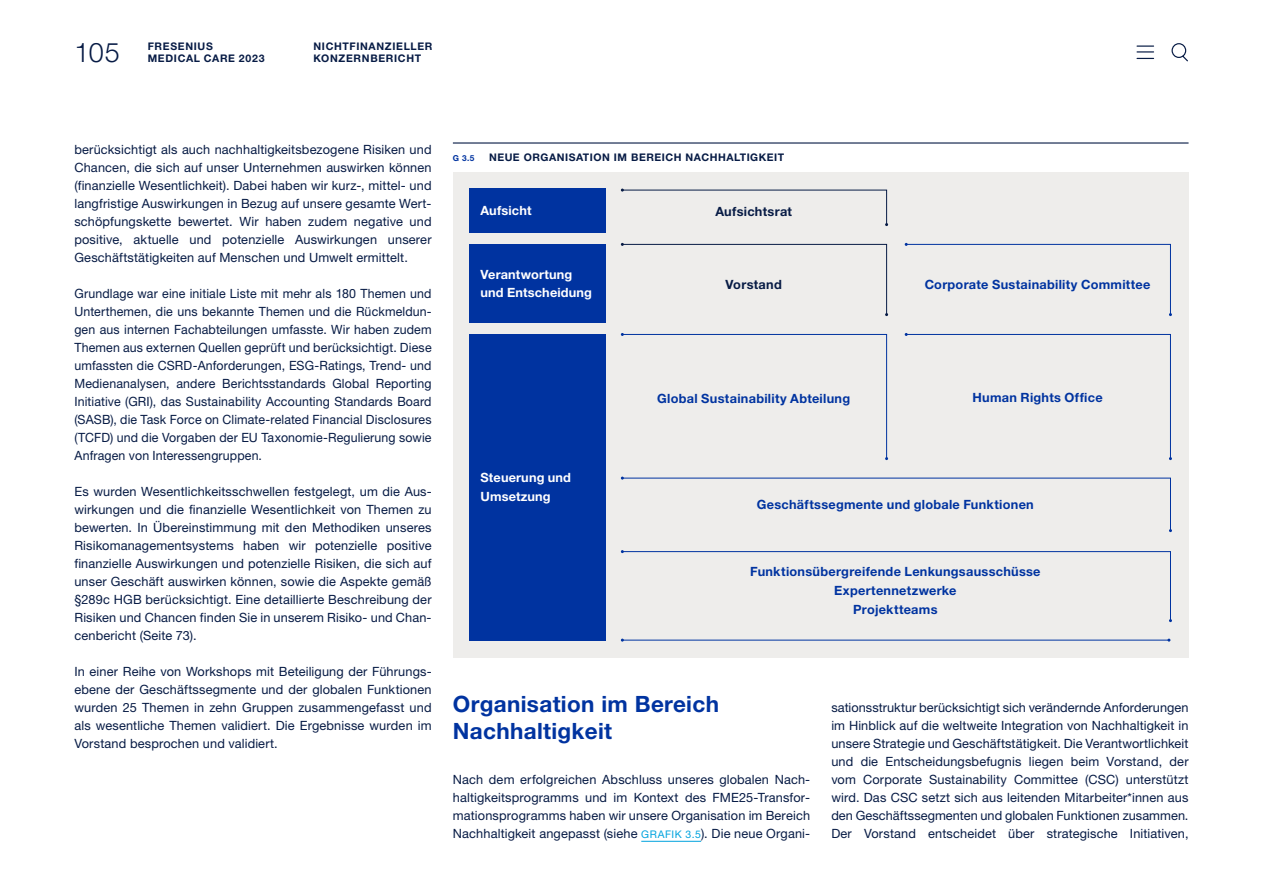
<style>
.page{position:relative;width:1263px;height:893px;background:#fff}
.page>*{position:absolute;margin:0;border:0;box-sizing:border-box;transform-origin:0 0}
.t1{font:300 27px "Helvetica Neue LT Std";color:#071b45}
.t2{font:700 22.5px/27px "Helvetica Neue LT Std";letter-spacing:.015em;color:#0033a0}
.t3{font:12.75px/18px "Helvetica Neue LT Std";letter-spacing:.01em;color:#071b45;text-align:justify}
.t4{font:700 12.75px/18.8px "Helvetica Neue LT Std";letter-spacing:.02em;color:#0033a0;text-align:center}
.t5{font:700 12.75px/18.8px "Helvetica Neue LT Std";letter-spacing:.01em;color:#fff}
.t6{font:700 12.75px "Helvetica Neue LT Std";letter-spacing:.025em;color:#071b45}
.t7{font:700 10.5px/12px "Helvetica Neue LT Std";letter-spacing:.06em;color:#071b45}
.t8{font:700 8.25px "Helvetica Neue LT Std";color:#0033a0}
.s1{font-size:10.5px;color:#00a3de}
</style>
<div class="page">
<hr style="left:641px;top:841px;width:60px;height:1px;background:#00a3de">
<div style="left:453px;top:172px;width:735px;height:485px;background:#eeedeb"></div>
<hr style="left:453px;top:142px;width:735px;height:2px;background:#071b45">
<hr style="left:622px;top:640px;width:547px;height:1px;background:#0033a0">
<svg style="left:621px;top:189px;width:267px;height:37px"></svg>
<svg style="left:621px;top:550px;width:551px;height:72px"></svg>
<svg style="left:621px;top:477px;width:551px;height:55px"></svg>
<svg style="left:621px;top:333px;width:267px;height:127px"></svg>
<svg style="left:905px;top:333px;width:267px;height:127px"></svg>
<svg style="left:621px;top:243px;width:267px;height:73px"></svg>
<svg style="left:905px;top:243px;width:267px;height:73px"></svg>
<div style="left:470px;top:244px;width:136px;height:79px;background:#0033a0"></div>
<div style="left:470px;top:334px;width:136px;height:306px;background:#0033a0"></div>
<div style="left:470px;top:189px;width:136px;height:44px;background:#0033a0"></div>
<svg style="left:1171px;top:43px;width:17px;height:19px"></svg>
<svg style="left:1137px;top:46px;width:16px;height:13px"></svg>
<p class="t7" style="left:148px;top:40px;width:67px">FRESENIUS</p>
<h1 class="t1" style="left:74px;top:36px;width:47px">105</h1>
<p class="t7" style="left:148px;top:52px;width:118px">MEDICAL CARE 2023</p>
<p class="t7" style="left:313px;top:40px;width:121px">NICHTFINANZIELLER<br>KONZERNBERICHT</p>
<p class="t3" style="left:74px;top:140px;width:359px">berücksichtigt als auch nachhaltigkeitsbezogene Risiken und Chancen, die sich auf unser Unternehmen auswirken können (finanzielle Wesentlichkeit). Dabei haben wir kurz-, mittel- und langfristige Auswirkungen in Bezug auf unsere gesamte Wert&shy;schöpfungskette bewertet. Wir haben zudem negative und positive, aktuelle und potenzielle Aus wirkungen unserer Geschäftstätigkeiten auf Menschen und Umwelt ermittelt.</p>
<p class="t3" style="left:74px;top:284px;width:359px">Grundlage war eine initiale Liste mit mehr als 180 Themen und Unterthemen, die uns bekannte Themen und die Rückmeldun&shy;gen aus internen Fachabteilungen umfasste. Wir haben zudem Themen aus externen Quellen geprüft und berücksichtigt. Diese umfassten die CSRD-Anforderungen, ESG-Ratings, Trend- und Medienanalysen, andere Berichtsstandards Global Reporting Initiative (GRI), das Sustainability Accounting Standards Board (SASB), die Task Force on Climate-related Financial Disclosures (TCFD) und die Vorgaben der EU Taxonomie-Regulierung sowie Anfragen von Interessengruppen.</p>
<p class="t3" style="left:74px;top:482px;width:359px">Es wurden Wesentlichkeitsschwellen festgelegt, um die Aus&shy;wirkungen und die finanzielle Wesentlichkeit von Themen zu bewerten. In Übereinstimmung mit den Methodiken unseres Risikomanagementsystems haben wir potenzielle positive finanzielle Auswirkungen und potenzielle Risiken, die sich auf unser Geschäft auswirken können, sowie die Aspekte gemäß §289c HGB berücksichtigt. Eine detaillierte Beschreibung der Risiken und Chancen finden Sie in unserem Risiko- und Chan&shy;cenbericht (Seite 73).</p>
<p class="t3" style="left:74px;top:662px;width:359px">In einer Reihe von Workshops mit Beteiligung der Führungs&shy;ebene der Geschäftssegmente und der globalen Funktionen wurden 25 Themen in zehn Gruppen zusammengefasst und als wesentliche Themen validiert. Die Ergebnisse wurden im Vorstand besprochen und validiert.</p>
<p class="t8" style="left:453px;top:153px;width:23px">G 3.5</p>
<p class="t7" style="left:489px;top:151px;width:297px">NEUE ORGANISATION IM BEREICH NACHHALTIGKEIT</p>
<p class="t5" style="left:480px;top:201px;width:52px">Aufsicht</p>
<p class="t5" style="left:480px;top:264px;width:113px">Verantwortung und Entscheidung</p>
<p class="t5" style="left:480px;top:468px;width:92px">Steuerung und<br>Umsetzung</p>
<p class="t6" style="left:715px;top:204px;width:78px">Aufsichtsrat</p>
<p class="t6" style="left:725px;top:276px;width:58px">Vorstand</p>
<p class="t4" style="left:925px;top:275px;width:227px">Corporate Sustainability Committee</p>
<p class="t4" style="left:657px;top:388px;width:194px">Global Sustainability Abteilung</p>
<p class="t4" style="left:972px;top:388px;width:132px">Human Rights Office</p>
<p class="t4" style="left:757px;top:495px;width:278px">Geschäftssegmente und globale Funktionen</p>
<p class="t4" style="left:750px;top:562px;width:292px">Funktionsübergreifende Lenkungsausschüsse<br>Expertennetzwerke<br>Projektteams</p>
<h2 class="t2" style="left:453px;top:690px;width:268px">Organisation im Bereich<br>Nachhaltigkeit</h2>
<p class="t3" style="left:453px;top:770px;width:359px">Nach dem erfolgreichen Abschluss unseres globalen Nach&shy;haltigkeitsprogramms und im Kontext des FME25-Transfor&shy;mationsprogramms haben wir unsere Organisation im Bereich Nachhaltigkeit angepasst (siehe <span class="s1">GRAFIK 3.5</span>). Die neue Organi-</p>
<p class="t3" style="left:831px;top:698px;width:359px">sationsstruktur berücksichtigt sich verändernde Anforderungen im Hinblick auf die weltweite Integration von Nachhaltigkeit in unsere Strategie und Geschäftstätigkeit. Die Verantwortlichkeit und die Entscheidungsbefugnis liegen beim Vorstand, der vom Corporate Sustainability Committee (CSC) unterstützt wird. Das CSC setzt sich aus leitenden Mitarbeiter*innen aus den Geschäftssegmenten und globalen Funktionen zusammen.<br>Der Vorstand entscheidet über strategische Initiativen,</p>
</div>
